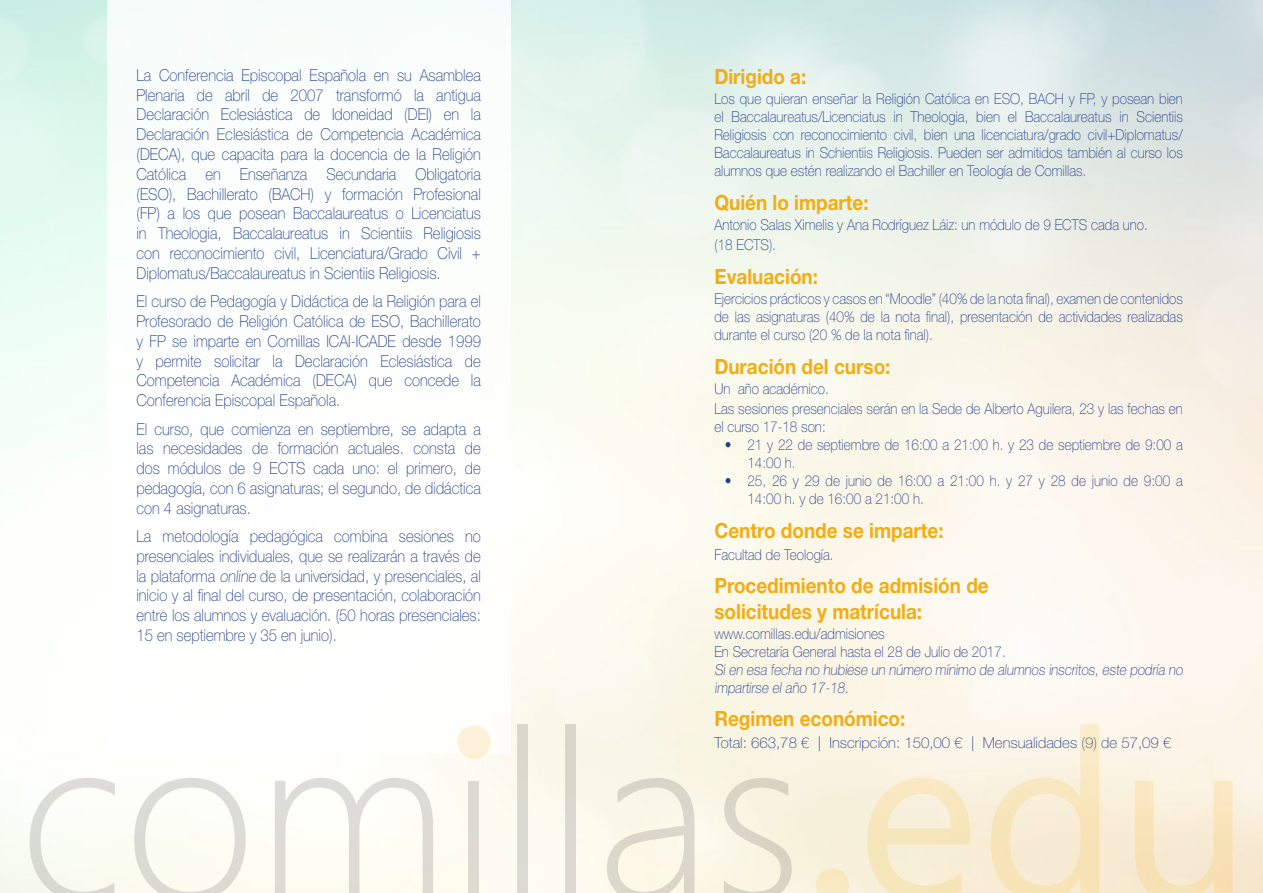
<style>
.page{position:relative;width:1263px;height:893px;background:#fff}
.page>*{position:absolute;margin:0;border:0;box-sizing:border-box;transform-origin:0 0}
.t1{font:700 21px/25.2px "Helvetica Neue LT Std";color:#f2ad14;scale:.9 1}
.t2{font:100 16.5px/19.8px "Helvetica Neue LT Std";color:#253f8e;text-align:justify;scale:.9 1}
.t3{font:100 15px/18px "Helvetica Neue LT Std";color:#253f8e;scale:.9 1}
.t4{font:100 15px "Helvetica Neue LT Std";color:#253f8e}
</style>
<div class="page">
<svg style="left:30px;top:778px;width:85px;height:115px"></svg>
<svg style="left:134px;top:778px;width:112px;height:115px"></svg>
<svg style="left:275px;top:778px;width:158px;height:115px"></svg>
<div style="left:468px;top:781px;width:11px;height:112px;background:#dcdad2"></div>
<div style="left:517px;top:724px;width:10px;height:169px;background:#dcd9d1"></div>
<div style="left:565px;top:724px;width:11px;height:169px;background:#dcd8d1"></div>
<svg style="left:607px;top:778px;width:87px;height:115px;background:#f0ecde"></svg>
<svg style="left:724px;top:778px;width:68px;height:115px;background:#f0ebd9"></svg>
<svg style="left:867px;top:778px;width:103px;height:115px;background:#f7eacc"></svg>
<svg style="left:990px;top:724px;width:109px;height:169px;background:#f8ecd0"></svg>
<svg style="left:1135px;top:781px;width:98px;height:112px;background:#f7e8c9"></svg>
<svg style="left:816px;top:868px;width:33px;height:25px"></svg>
<div style="left:457px;top:725px;width:34px;height:34px;background:#fdf2d9;border-radius:50%"></div>
<p class="t2" style="left:136px;top:65px;width:384px">La Conferencia Episcopal Española en su Asamblea Plenaria de abril de 2007 transformó la antigua Declaración Eclesiástica de Idoneidad (DEI) en la Declaración Eclesiástica de Competencia Académica (DECA), que capacita para la docencia de la Religión Católica en Enseñanza Secundaria Obligatoria (ESO), Bachillerato (BACH) y formación Profesional (FP) a los que posean Baccalaureatus o Licenciatus in Theologia, Baccalaureatus in Scientiis Religiosis con reconocimiento civil, Licenciatura/Grado Civil + Diplomatus/Baccalaureatus in Scientiis Religiosis.</p>
<p class="t2" style="left:136px;top:291px;width:384px">El curso de Pedagogía y Didáctica de la Religión para el Profesorado de Religión Católica de ESO, Bachillerato y FP se imparte en Comillas ICAI-ICADE desde 1999 y permite solicitar la Declaración Eclesiástica de Competencia Académica (DECA) que concede la Conferencia Episcopal Española.</p>
<p class="t2" style="left:136px;top:419px;width:384px">El curso, que comienza en septiembre, se adapta a las necesidades de formación actuales. consta de dos módulos de 9 ECTS cada uno: el primero, de pedagogía, con 6 asignaturas; el segundo, de didáctica con 4 asignaturas.</p>
<p class="t2" style="left:136px;top:526px;width:384px">La metodología pedagógica combina sesiones no presenciales individuales, que se realizarán a través de la plataforma online de la universidad, y presenciales, al inicio y al final del curso, de presentación, colaboración entre los alumnos y evaluación. (50 horas presenciales:<br>15 en septiembre y 35 en junio).</p>
<p class="t1" style="left:714px;top:64px;width:104px">Dirigido a:</p>
<p class="t3" style="left:714px;top:90px;width:522px;text-align:justify">Los que quieran enseñar la Religión Católica en ESO, BACH y FP, y posean bien el Baccalaureatus/Licenciatus in Theologia, bien el Baccalaureatus in Scientiis Religiosis con reconocimiento civil, bien una licenciatura/grado civil+Diplomatus/ Baccalaureatus in Schientiis Religiosis. Pueden ser admitidos también al curso los alumnos que estén realizando el Bachiller en Teología de Comillas.</p>
<p class="t1" style="left:714px;top:189px;width:173px">Quién lo imparte:</p>
<p class="t3" style="left:714px;top:216px;width:483px">Antonio Salas Ximelis y Ana Rodríguez Láiz: un módulo de 9 ECTS cada uno.</p>
<p class="t3" style="left:714px;top:236px;width:70px">(18 ECTS).</p>
<p class="t1" style="left:714px;top:263px;width:117px">Evaluación:</p>
<p class="t3" style="left:714px;top:290px;width:522px;text-align:justify">Ejercicios prácticos y casos en “Moodle” (40% de la nota final), examen de contenidos de las asignaturas (40% de la nota final), presentación de actividades realizadas durante el curso (20 % de la nota final).</p>
<p class="t1" style="left:714px;top:353px;width:197px">Duración del curso:</p>
<p class="t3" style="left:714px;top:379px;width:129px">Un año académico.</p>
<p class="t3" style="left:714px;top:400px;width:522px">Las sesiones presenciales serán en la Sede de Alberto Aguilera, 23 y las fechas en el curso 17-18 son:</p>
<p class="t3" style="left:747px;top:436px;width:485px;text-indent:-22px">• 21 y 22 de septiembre de 16:00 a 21:00 h. y 23 de septiembre de 9:00 a<br>14:00 h.</p>
<p class="t3" style="left:747px;top:472px;width:485px;text-indent:-22px">• 25, 26 y 29 de junio de 16:00 a 21:00 h. y 27 y 28 de junio de 9:00 a<br>14:00 h. y de 16:00 a 21:00 h.</p>
<p class="t1" style="left:714px;top:517px;width:256px">Centro donde se imparte:</p>
<p class="t3" style="left:714px;top:545px;width:134px">Facultad de Teología.</p>
<p class="t1" style="left:714px;top:573px;width:306px">Procedimiento de admisión de solicitudes y matrícula:</p>
<p class="t3" style="left:714px;top:624px;width:191px">www.comillas.edu/admisiones</p>
<p class="t3" style="left:714px;top:642px;width:325px">En Secretaría General hasta el 28 de Julio de 2017.</p>
<p class="t3" style="left:714px;top:660px;width:524px">Si en esa fecha no hubiese un número mínimo de alumnos inscritos, este podría no impartirse el año 17-18.</p>
<p class="t1" style="left:714px;top:706px;width:214px">Regimen económico:</p>
<p class="t4" style="left:714px;top:734px;width:459px">Total: 663,78 € | Inscripción: 150,00 € | Mensualidades (9) de 57,09 €</p>
</div>
